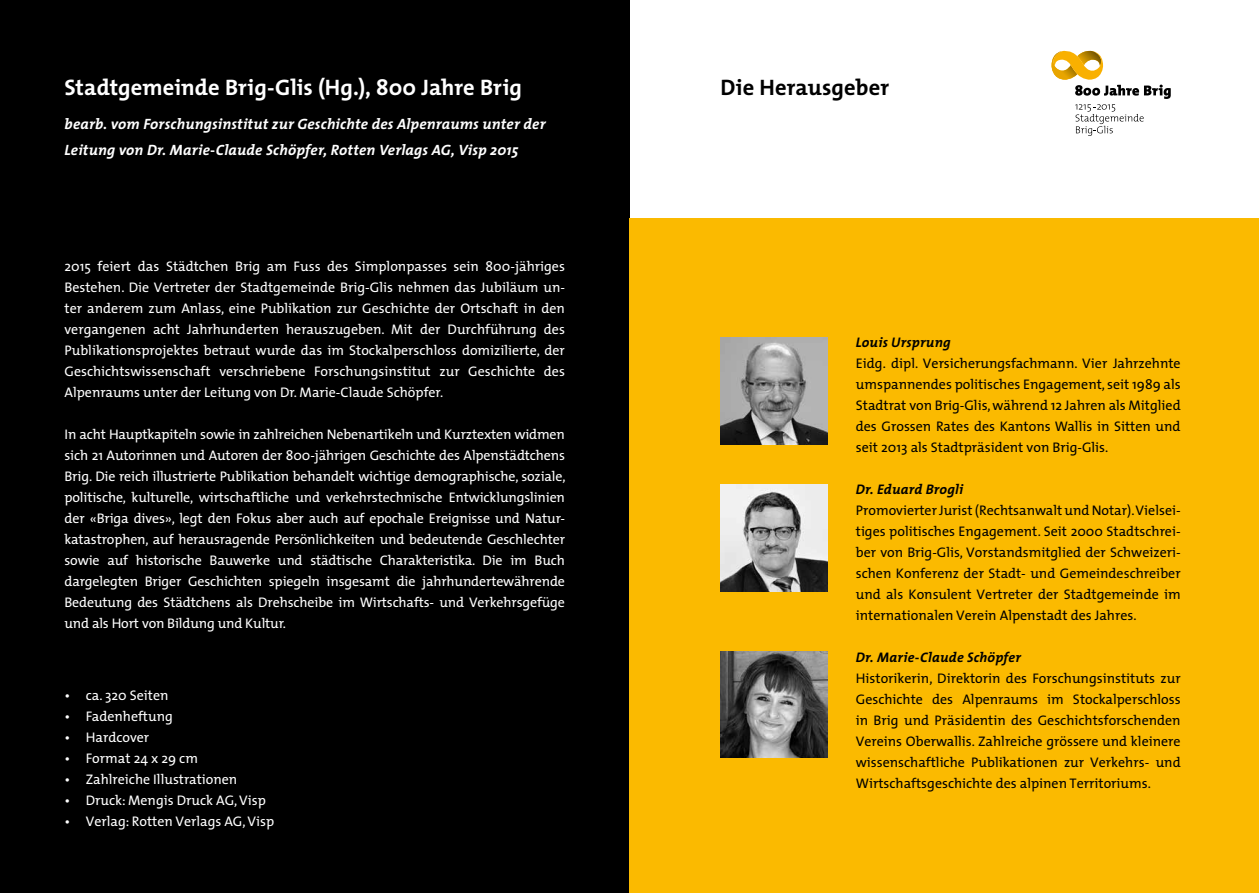
<style>
.page{position:relative;width:1259px;height:893px;background:#fff}
.page>*{position:absolute;margin:0;border:0;box-sizing:border-box;transform-origin:0 0}
.t1{font:700 22.5px "The Mix";letter-spacing:.005em;color:#fff}
.t2{font:700 22.5px "The Mix";letter-spacing:.005em;color:#000}
.t3{font:italic 700 15px/25.5px "The Mix";letter-spacing:.01em;color:#fff}
.t4{font:13.95px/21px "The Mix";color:#fff;text-align:justify}
.t5{font:13.95px/21px "The Mix";color:#000;text-align:justify}
.t6{font:italic 700 13.95px "The Mix";letter-spacing:.015em;color:#000}
</style>
<div class="page">
<div style="left:0;top:0;width:629px;height:893px;background:#000"></div>
<div style="left:629px;top:219px;width:629px;height:674px;background:#fbba00"></div>
<img style="left:720px;top:651px;width:107px;height:107px">
<img style="left:720px;top:485px;width:107px;height:107px">
<img style="left:720px;top:337px;width:107px;height:107px">
<svg style="left:1051px;top:50px;width:119px;height:86px"></svg>
<h1 class="t1" style="left:64px;top:69px;width:459px">Stadtgemeinde Brig-Glis (Hg.), 800 Jahre Brig</h1>
<p class="t3" style="left:64px;top:111px;width:482px">bearb. vom Forschungsinstitut zur Geschichte des Alpenraums unter der<br>Leitung von Dr. Marie-Claude Schöpfer, Rotten Verlags AG, Visp 2015</p>
<p class="t4" style="left:64px;top:255px;width:502px">2015 feiert das Städtchen Brig am Fuss des Simplonpasses sein 800-jähriges Bestehen. Die Vertreter der Stadtgemeinde Brig-Glis nehmen das Jubiläum un&shy;ter anderem zum Anlass, eine Publikation zur Geschichte der Ortschaft in den vergangenen acht Jahrhunderten herauszugeben. Mit der Durchführung des Publikationsprojektes betraut wurde das im Stockalperschloss domizilierte, der Geschichtswissenschaft verschriebene Forschungsinstitut zur Geschichte des Alpenraums unter der Leitung von Dr. Marie-Claude Schöpfer.</p>
<p class="t4" style="left:64px;top:423px;width:502px">In acht Hauptkapiteln sowie in zahlreichen Nebenartikeln und Kurztexten widmen sich 21 Autorinnen und Autoren der 800-jährigen Geschichte des Alpenstädtchens Brig. Die reich illustrierte Publikation behandelt wichtige demographische, soziale, politische, kulturelle, wirtschaftliche und verkehrstechnische Entwicklungslinien der «Briga dives», legt den Fokus aber auch auf epochale Ereignisse und Natur&shy;katastrophen, auf herausragende Persönlichkeiten und bedeutende Geschlechter sowie auf historische Bauwerke und städtische Charakteristika. Die im Buch dargelegten Briger Geschichten spiegeln insgesamt die jahrhundertewährende Bedeutung des Städtchens als Drehscheibe im Wirtschafts- und Verkehrsgefüge und als Hort von Bildung und Kultur.</p>
<p class="t4" style="left:64px;top:684px;width:105px">• ca. 320 Seiten</p>
<p class="t4" style="left:64px;top:705px;width:110px">• Fadenheftung</p>
<p class="t4" style="left:64px;top:726px;width:86px">• Hardcover</p>
<p class="t4" style="left:64px;top:747px;width:135px">• Format 24 x 29 cm</p>
<p class="t4" style="left:64px;top:768px;width:174px">• Zahlreiche Illustrationen</p>
<p class="t4" style="left:64px;top:789px;width:203px">• Druck: Mengis Druck AG, Visp</p>
<p class="t4" style="left:64px;top:810px;width:211px">• Verlag: Rotten Verlags AG, Visp</p>
<h1 class="t2" style="left:720px;top:69px;width:170px">Die Herausgeber</h1>
<p class="t6" style="left:856px;top:330px;width:96px">Louis Ursprung</p>
<p class="t5" style="left:856px;top:352px;width:326px">Eidg. dipl. Versicherungsfachmann. Vier Jahrzehnte umspannendes politisches Engagement, seit 1989 als Stadtrat von Brig-Glis, während 12 Jahren als Mitglied des Grossen Rates des Kantons Wallis in Sitten und seit 2013 als Stadtpräsident von Brig-Glis.</p>
<p class="t6" style="left:856px;top:478px;width:109px">Dr. Eduard Brogli</p>
<p class="t5" style="left:856px;top:499px;width:326px">Promovierter Jurist (Rechtsanwalt und Notar). Vielsei&shy;tiges politisches Engagement. Seit 2000 Stadtschrei&shy;ber von Brig-Glis, Vorstandsmitglied der Schweizeri&shy;schen Konferenz der Stadt- und Gemeindeschreiber und als Konsulent Vertreter der Stadtgemeinde im internationalen Verein Alpenstadt des Jahres.</p>
<p class="t6" style="left:856px;top:646px;width:167px">Dr. Marie-Claude Schöpfer</p>
<p class="t5" style="left:856px;top:668px;width:326px">Historikerin, Direktorin des Forschungsinstituts zur Geschichte des Alpenraums im Stockalperschloss in Brig und Präsidentin des Geschichtsforschenden Vereins Oberwallis. Zahlreiche grössere und kleinere wissenschaftliche Publikationen zur Verkehrs- und Wirtschaftsgeschichte des alpinen Territoriums.</p>
</div>
